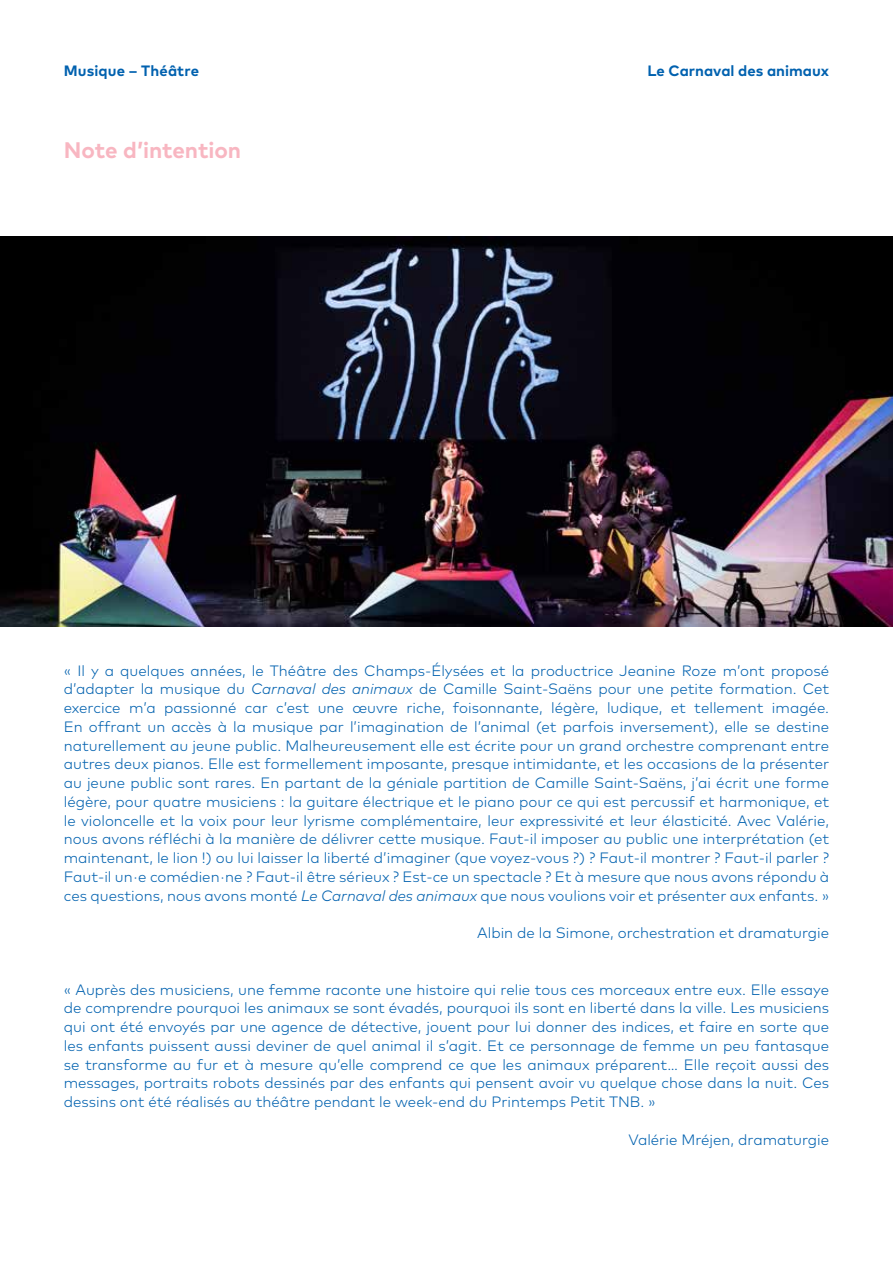
<style>
.page{position:relative;width:893px;height:1263px;background:#fff}
.page>*{position:absolute;margin:0;border:0;box-sizing:border-box;transform-origin:0 0}
.t1{font:700 22.5px "Mark Pro";letter-spacing:-.005em;color:#f8b6c1}
.t2{font:300 15px/18.8px "Mark Pro";color:#0061af;text-align:justify}
.t3{font:700 15px "Mark Pro";color:#0061af}
.s1{font-style:italic}
</style>
<div class="page">
<img style="left:0;top:237px;width:892px;height:389px">
<p class="t3" style="left:64px;top:59px;width:137px">Musique – Théâtre</p>
<p class="t3" style="left:647px;top:59px;width:183px">Le Carnaval des animaux</p>
<h1 class="t1" style="left:64px;top:132px;width:179px">Note d’intention</h1>
<p class="t2" style="left:64px;top:660px;width:767px">« Il y a quelques années, le Théâtre des Champs-Élysées et la productrice Jeanine Roze m’ont proposé d’adapter la musique du <span class="s1">Carnaval des animaux</span> de Camille Saint-Saëns pour une petite formation. Cet exercice m’a passionné car c’est une œuvre riche, foisonnante, légère, ludique, et tellement imagée.<br>En offrant un accès à la musique par l’imagination de l’animal (et parfois inversement), elle se destine naturellement au jeune public. Malheureusement elle est écrite pour un grand orchestre comprenant entre autres deux pianos. Elle est formellement imposante, presque intimidante, et les occasions de la présenter au jeune public sont rares. En partant de la géniale partition de Camille Saint-Saëns, j’ai écrit une forme légère, pour quatre musiciens : la guitare électrique et le piano pour ce qui est percussif et harmonique, et le violoncelle et la voix pour leur lyrisme complémentaire, leur expressivité et leur élasticité. Avec Valérie, nous avons réfléchi à la manière de délivrer cette musique. Faut-il imposer au public une interprétation (et maintenant, le lion !) ou lui laisser la liberté d’imaginer (que voyez-vous ?) ? Faut-il montrer ? Faut-il parler ?<br>Faut-il un·e comédien·ne ? Faut-il être sérieux ? Est-ce un spectacle ? Et à mesure que nous avons répondu à ces questions, nous avons monté <span class="s1">Le Carnaval des animaux</span> que nous voulions voir et présenter aux enfants. »</p>
<p class="t2" style="left:477px;top:922px;width:353px">Albin de la Simone, orchestration et dramaturgie</p>
<p class="t2" style="left:64px;top:979px;width:767px">« Auprès des musiciens, une femme raconte une histoire qui relie tous ces morceaux entre eux. Elle essaye de comprendre pourquoi les animaux se sont évadés, pourquoi ils sont en liberté dans la ville. Les musiciens qui ont été envoyés par une agence de détective, jouent pour lui donner des indices, et faire en sorte que les enfants puissent aussi deviner de quel animal il s’agit. Et ce personnage de femme un peu fantasque se transforme au fur et à mesure qu’elle comprend ce que les animaux préparent… Elle reçoit aussi des messages, portraits robots dessinés par des enfants qui pensent avoir vu quelque chose dans la nuit. Ces dessins ont été réalisés au théâtre pendant le week-end du Printemps Petit TNB. »</p>
<p class="t2" style="left:628px;top:1129px;width:202px">Valérie Mréjen, dramaturgie</p>
</div>
